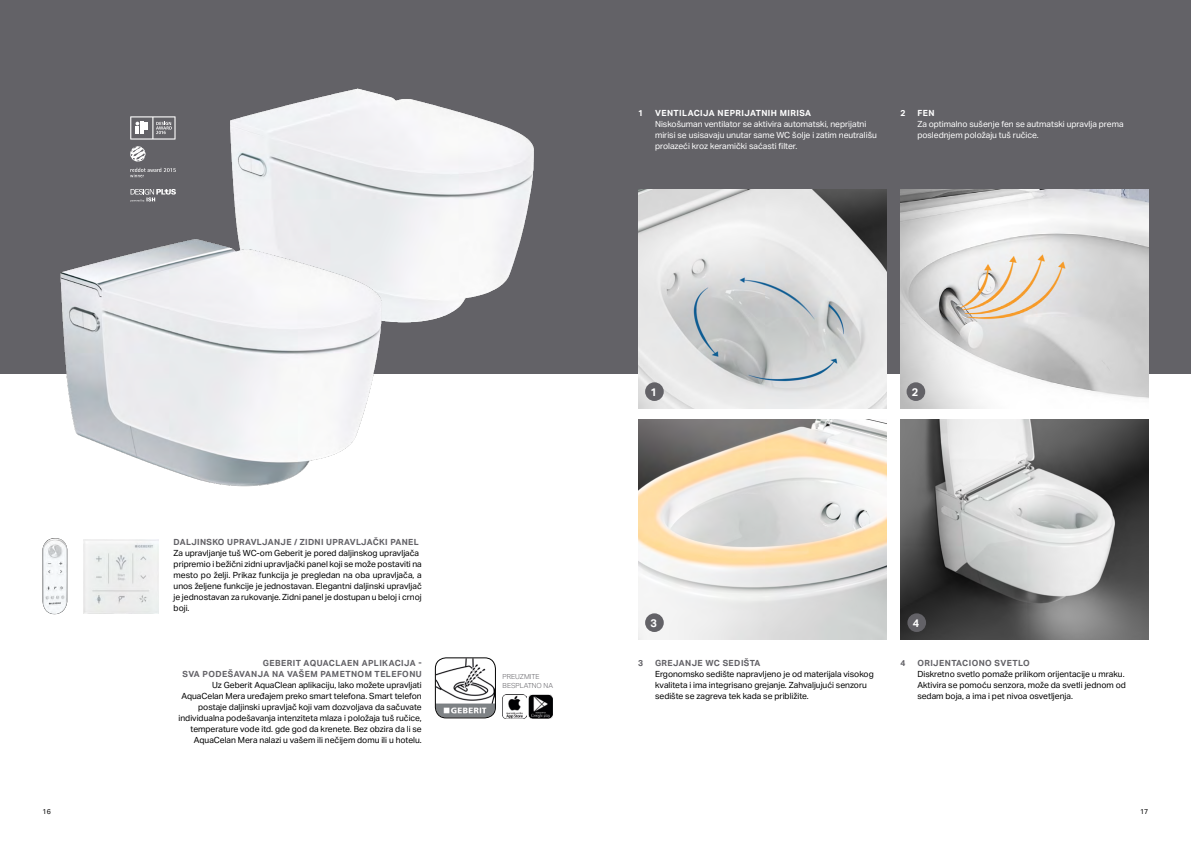
<style>
.page{position:relative;width:1191px;height:842px;background:#fff}
.page>*{position:absolute;margin:0;border:0;box-sizing:border-box;transform-origin:0 0}
.t1{font:700 11px "Aktiv Grotesk Geberit";color:#fff}
.t2{font:8.5px/11px "Aktiv Grotesk Geberit";color:#000}
.t3{font:8.5px/11px "Aktiv Grotesk Geberit";color:#fff}
.t4{font:700 8.5px/11px "Aktiv Grotesk Geberit";letter-spacing:.05em;color:#636267;text-align:right}
.t5{font:700 8.5px "Aktiv Grotesk Geberit";letter-spacing:.05em;color:#fff}
.t6{font:300 7px/9px "Aktiv Grotesk Geberit";color:#636267}
.t7{font:7px "Aktiv Grotesk Geberit";color:#000}
</style>
<div class="page">
<div style="left:0;top:0;width:1191px;height:373px;background:#636267"></div>
<img style="left:900px;top:189px;width:248px;height:219px">
<img style="left:900px;top:419px;width:248px;height:220px">
<img style="left:638px;top:419px;width:248px;height:220px">
<img style="left:638px;top:189px;width:248px;height:219px">
<img style="left:230px;top:88px;width:304px;height:235px">
<img style="left:43px;top:226px;width:349px;height:261px">
<svg style="left:130px;top:146px;width:15px;height:16px"></svg>
<svg style="left:130px;top:168px;width:46px;height:9px"></svg>
<svg style="left:130px;top:189px;width:46px;height:13px"></svg>
<svg style="left:130px;top:116px;width:45px;height:24px"></svg>
<img style="left:83px;top:539px;width:75px;height:74px">
<img style="left:43px;top:538px;width:24px;height:76px">
<img style="left:436px;top:659px;width:59px;height:58px">
<div style="left:435px;top:657px;width:61px;height:61px;border:1px solid #000;border-radius:11px"></div>
<img style="left:529px;top:694px;width:24px;height:24px">
<img style="left:503px;top:694px;width:24px;height:24px">
<div style="left:645px;top:382px;width:19px;height:19px;background:#636267;border-radius:50%"></div>
<div style="left:645px;top:613px;width:19px;height:19px;background:#636267;border-radius:50%"></div>
<div style="left:907px;top:613px;width:19px;height:19px;background:#636267;border-radius:50%"></div>
<div style="left:906px;top:382px;width:19px;height:19px;background:#636267;border-radius:50%"></div>
<p class="t5" style="left:638px;top:108px;width:7px">1</p>
<p class="t5" style="left:655px;top:108px;width:158px">VENTILACIJA NEPRIJATNIH MIRISA</p>
<p class="t3" style="left:655px;top:119px;width:223px">Niskošuman ventilator se aktivira automatski, neprijatni mirisi se usisavaju unutar same WC šolje i zatim neutrališu prolazeći kroz keramički saćasti filter.</p>
<p class="t5" style="left:900px;top:108px;width:7px">2</p>
<p class="t5" style="left:917px;top:108px;width:19px">FEN</p>
<p class="t3" style="left:917px;top:119px;width:208px">Za optimalno sušenje fen se autmatski upravlja prema poslednjem položaju tuš ručice.</p>
<p class="t4" style="left:174px;top:537px;width:247px">DALJINSKO UPRAVLJANJE / ZIDNI UPRAVLJAČKI PANEL</p>
<p class="t2" style="left:174px;top:548px;width:250px">Za upravljanje tuš WC-om Geberit je pored daljinskog upravljača pripremio i bežični zidni upravljački panel koji se može postaviti na mesto po želji. Prikaz funkcija je pregledan na oba upravljača, a unos željene funkcije je jednostavan. Elegantni daljinski upravljač je jednostavan za rukovanje. Zidni panel je dostupan u beloj i crnoj boji.</p>
<p class="t4" style="left:182px;top:658px;width:241px">GEBERIT AQUACLAEN APLIKACIJA -<br>SVA PODEŠAVANJA NA VAŠEM PAMETNOM TELEFONU</p>
<p class="t2" style="left:178px;top:680px;width:245px;text-align:right">Uz Geberit AquaClean aplikaciju, lako možete upravljati AquaCelan Mera uređajem preko smart telefona. Smart telefon postaje daljinski upravljač koji vam dozvoljava da sačuvate individualna podešavanja intenziteta mlaza i položaja tuš ručice, temperature vode itd. gde god da krenete. Bez obzira da li se AquaCelan Mera nalazi u vašem ili nečijem domu ili u hotelu.</p>
<p class="t6" style="left:502px;top:672px;width:52px">PREUZMITE<br>BESPLATNO NA</p>
<p class="t1" style="left:650px;top:385px;width:8px">1</p>
<p class="t1" style="left:911px;top:385px;width:8px">2</p>
<p class="t1" style="left:650px;top:616px;width:8px">3</p>
<p class="t1" style="left:912px;top:616px;width:8px">4</p>
<p class="t4" style="left:638px;top:658px;width:7px">3</p>
<p class="t4" style="left:655px;top:658px;width:107px">GREJANJE WC SEDIŠTA</p>
<p class="t2" style="left:655px;top:669px;width:220px">Ergonomsko sedište napravljeno je od materijala visokog kvaliteta i ima integrisano grejanje. Zahvaljujući senzoru sedište se zagreva tek kada se približite.</p>
<p class="t4" style="left:900px;top:658px;width:7px">4</p>
<p class="t4" style="left:917px;top:658px;width:114px">ORIJENTACIONO SVETLO</p>
<p class="t2" style="left:917px;top:669px;width:210px">Diskretno svetlo pomaže prilikom orijentacije u mraku.<br>Aktivira se pomoću senzora, može da svetli jednom od sedam boja, a ima i pet nivoa osvetljenja.</p>
<p class="t7" style="left:43px;top:807px;width:10px">16</p>
<p class="t7" style="left:1140px;top:807px;width:10px">17</p>
</div>
